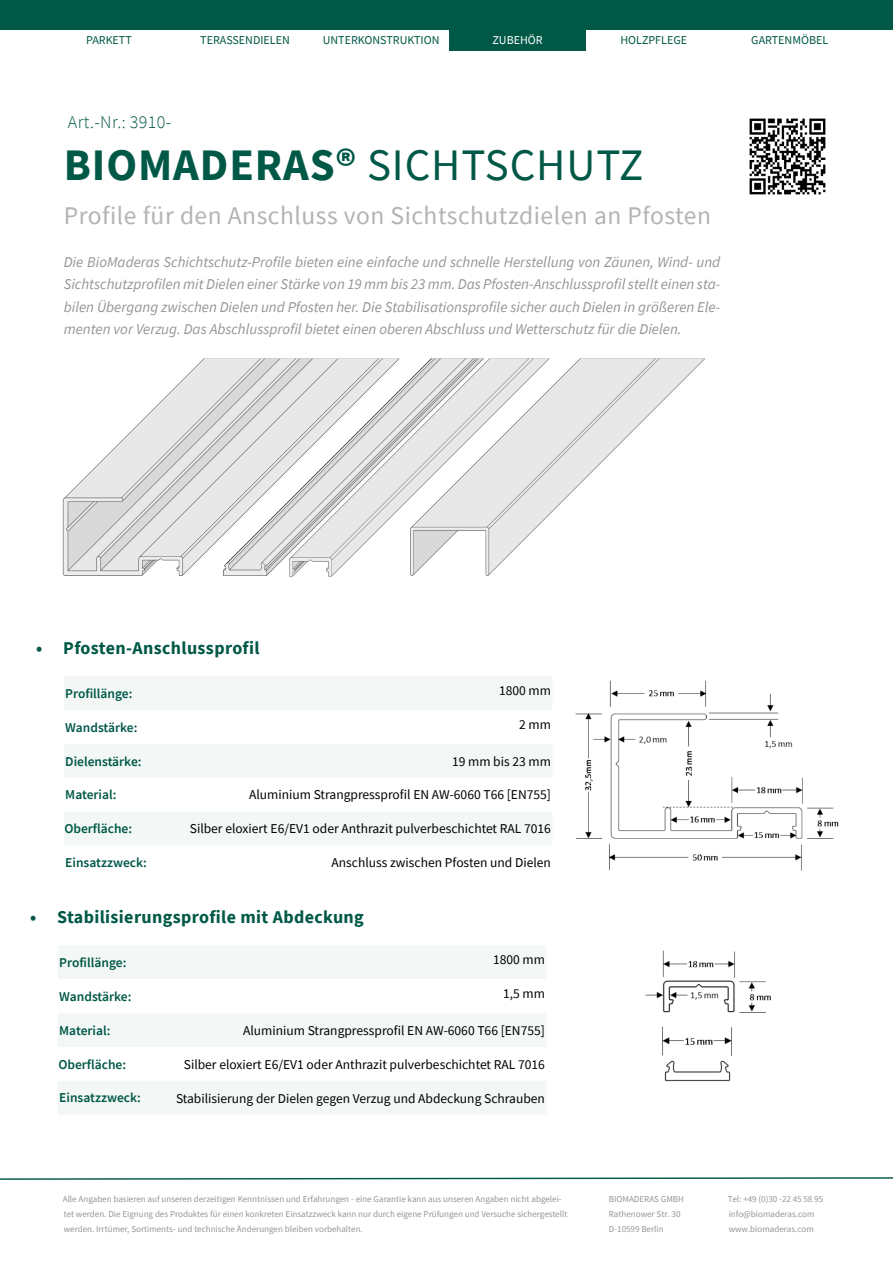
<style>
.page{position:relative;width:893px;height:1263px;background:#fff}
.page>*{position:absolute;margin:0;border:0;box-sizing:border-box;transform-origin:0 0}
.t1{font:700 45px "Source Sans Pro";letter-spacing:.02em;color:#005846}
.t2{font:25.5px "Source Sans Pro";letter-spacing:.02em;color:#b3b3b3}
.t3{font:700 18px "Source Sans Pro";letter-spacing:.02em;color:#005846}
.t4{font:300 18px "Source Sans Pro";letter-spacing:.02em;color:#005846}
.t5{font:italic 15px/22.5px "Source Sans Pro";color:#939598;text-align:justify}
.t6{font:13.5px "Source Sans Pro";color:#000}
.t7{font:600 13.5px "Source Sans Pro";color:#005846}
.t8{font:12px "Source Sans Pro";color:#005846}
.t9{font:12px "Source Sans Pro";color:#fff}
.t10{font:9px/15px "Source Sans Pro";color:#939598}
.s1{font-weight:400}
</style>
<div class="page">
<div style="left:450px;top:29px;width:136px;height:21px;background:#005846"></div>
<div style="left:0;top:0;width:893px;height:30px;background:#005846"></div>
<svg style="left:0;top:1177px;width:893px;height:3px"></svg>
<img style="left:749px;top:118px;width:77px;height:77px">
<img style="left:62px;top:358px;width:644px;height:219px">
<svg style="left:64px;top:677px;width:488px;height:168px;fill:#f3f7f6"></svg>
<div style="left:64px;top:710px;width:488px;height:34px;background:#fff"></div>
<img style="left:575px;top:680px;width:264px;height:191px">
<svg style="left:58px;top:946px;width:488px;height:168px;fill:#f3f7f6"></svg>
<div style="left:58px;top:979px;width:488px;height:34px;background:#fff"></div>
<img style="left:645px;top:950px;width:126px;height:63px">
<img style="left:662px;top:1026px;width:70px;height:55px">
<h3 class="t8" style="left:86px;top:35px;width:47px">PARKETT</h3>
<h3 class="t4" style="left:68px;top:114px;width:105px">Art.-Nr.: 3910-</h3>
<h3 class="t8" style="left:200px;top:35px;width:91px">TERASSENDIELEN</h3>
<h3 class="t8" style="left:323px;top:35px;width:118px">UNTERKONSTRUKTION</h3>
<h3 class="t9" style="left:493px;top:35px;width:52px">ZUBEHÖR</h3>
<h3 class="t8" style="left:620px;top:35px;width:68px">HOLZPFLEGE</h3>
<h3 class="t8" style="left:751px;top:35px;width:78px">GARTENMÖBEL</h3>
<h1 class="t1" style="left:64px;top:146px;width:581px">BIOMADERAS® <span class="s1">SICHTSCHUTZ</span></h1>
<h2 class="t2" style="left:64px;top:205px;width:649px">Profile für den Anschluss von Sichtschutzdielen an Pfosten</h2>
<p class="t5" style="left:64px;top:251px;width:658px">Die BioMaderas Schichtschutz-Profile bieten eine einfache und schnelle Herstellung von Zäunen, Wind- und Sichtschutzprofilen mit Dielen einer Stärke von 19 mm bis 23 mm. Das Pfosten-Anschlussprofil stellt einen sta&shy;bilen Übergang zwischen Dielen und Pfosten her. Die Stabilisationsprofile sicher auch Dielen in größeren Ele&shy;menten vor Verzug. Das Abschlussprofil bietet einen oberen Abschluss und Wetterschutz für die Dielen.</p>
<h3 class="t3" style="left:36px;top:641px;width:225px">• Pfosten-Anschlussprofil</h3>
<h3 class="t7" style="left:65px;top:688px;width:69px">Profillänge:</h3>
<h3 class="t6" style="left:499px;top:685px;width:53px">1800 mm</h3>
<h3 class="t7" style="left:65px;top:722px;width:74px">Wandstärke:</h3>
<h3 class="t6" style="left:519px;top:719px;width:33px">2mm</h3>
<h3 class="t7" style="left:65px;top:755px;width:78px">Dielenstärke:</h3>
<h3 class="t6" style="left:452px;top:755px;width:100px">19 mm bis 23 mm</h3>
<h3 class="t7" style="left:65px;top:789px;width:53px">Material:</h3>
<h3 class="t6" style="left:249px;top:789px;width:303px">Aluminium Strangpressprofil EN AW-6060 T66 [EN755]</h3>
<h3 class="t7" style="left:64px;top:823px;width:69px">Oberfläche:</h3>
<h3 class="t6" style="left:190px;top:823px;width:363px">Silber eloxiert E6/EV1 oder Anthrazit pulverbeschichtet RAL 7016</h3>
<h3 class="t7" style="left:65px;top:857px;width:83px">Einsatzzweck:</h3>
<h3 class="t6" style="left:331px;top:857px;width:221px">Anschluss zwischen Pfosten und Dielen</h3>
<h3 class="t3" style="left:30px;top:910px;width:335px">• Stabilisierungsprofile mit Abdeckung</h3>
<h3 class="t7" style="left:59px;top:957px;width:69px">Profillänge:</h3>
<h3 class="t6" style="left:493px;top:954px;width:53px">1800 mm</h3>
<h3 class="t7" style="left:59px;top:991px;width:74px">Wandstärke:</h3>
<h3 class="t6" style="left:503px;top:988px;width:43px">1,5 mm</h3>
<h3 class="t7" style="left:59px;top:1025px;width:53px">Material:</h3>
<h3 class="t6" style="left:243px;top:1025px;width:303px">Aluminium Strangpressprofil EN AW-6060 T66 [EN755]</h3>
<h3 class="t7" style="left:58px;top:1058px;width:69px">Oberfläche:</h3>
<h3 class="t6" style="left:184px;top:1058px;width:363px">Silber eloxiert E6/EV1 oder Anthrazit pulverbeschichtet RAL 7016</h3>
<h3 class="t7" style="left:59px;top:1092px;width:83px">Einsatzzweck:</h3>
<h3 class="t6" style="left:176px;top:1092px;width:370px">Stabilisierung der Dielen gegen Verzug und Abdeckung Schrauben</h3>
<p class="t10" style="left:63px;top:1192px;width:506px">Alle Angaben basieren auf unseren derzeitigen Kenntnissen und Erfahrungen - eine Garantie kann aus unseren Angaben nicht abgelei&shy;tet werden. Die Eignung des Produktes für einen konkreten Einsatzzweck kann nur durch eigene Prüfungen und Versuche sichergestellt werden. Irrtümer, Sortiments- und technische Änderungen bleiben vorbehalten.</p>
<p class="t10" style="left:609px;top:1192px;width:77px">BIOMADERAS GMBH<br>Rathenower Str. 30<br>D-10599 Berlin</p>
<p class="t10" style="left:728px;top:1192px;width:97px">Tel: +49 (0)30 -22 45 58 95 info@biomaderas.com www.biomaderas.com</p>
</div>
